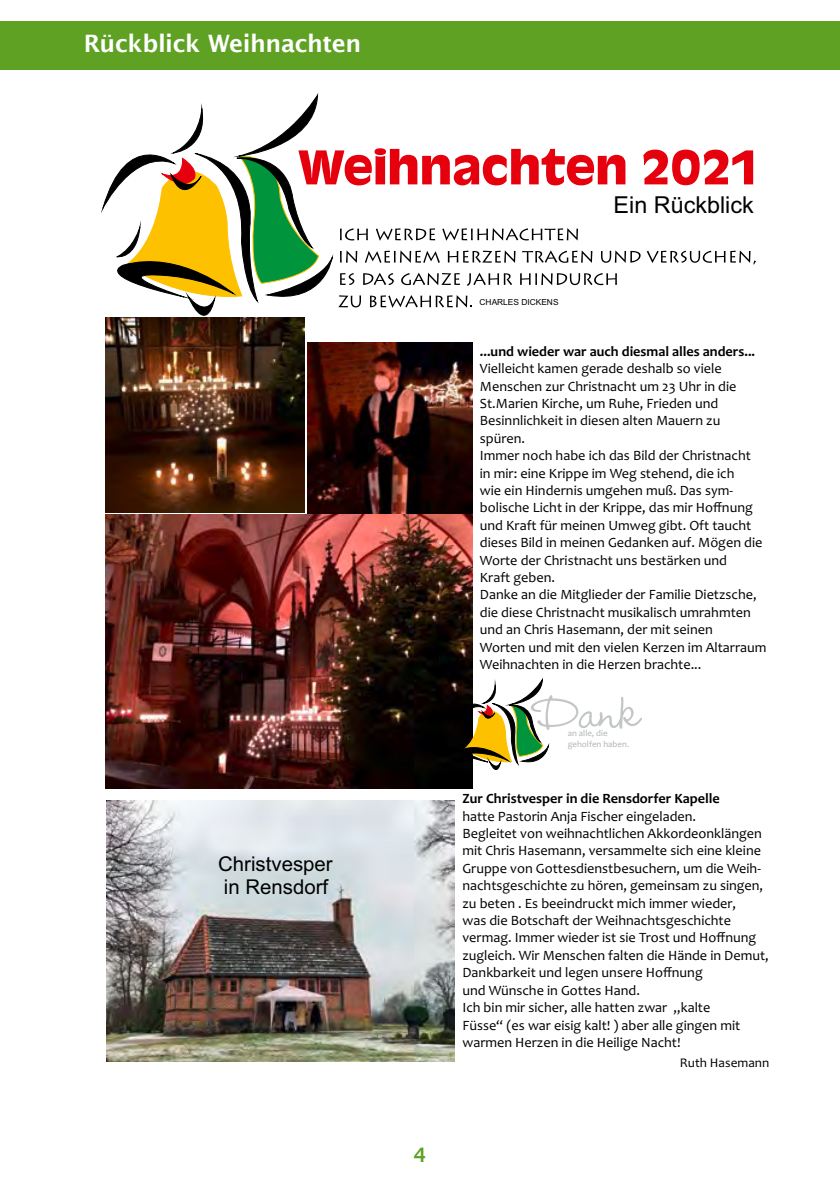
<style>
.page{position:relative;width:840px;height:1191px;background:#fff}
.page>*{position:absolute;margin:0;border:0;box-sizing:border-box;transform-origin:0 0}
.t1{font:500 60.2px "Wendy";color:#c3c6c6}
.t2{font:700 51px "Antigoni Bd";color:#e6000e}
.t3{font:600 24px "Lucida Sans";letter-spacing:-.015em;color:#fff}
.t4{font:23.4px "Arial";color:#000}
.t5{font:20.4px/22.8px "Arial";color:#000}
.t6{font:600 20px "Lucida Sans";color:#5fa123}
.t7{font:14.2px/17.4px "Candara";color:#000}
.t8{font:700 14.2px "Candara";color:#000}
.t9{font:13.2px "Candara";color:#000}
.t10{font:9px/10.8px "Candara";color:#b1b3b3}
.t11{font:8.4px "Arial";color:#000}
</style>
<div class="page">
<div style="left:0;top:21px;width:839px;height:48px;background:#5fa123"></div>
<img style="left:307px;top:343px;width:165px;height:171px">
<img style="left:106px;top:514px;width:366px;height:274px">
<img style="left:106px;top:801px;width:348px;height:261px">
<svg style="left:101px;top:95px;width:231px;height:243px"></svg>
<svg style="left:449px;top:664px;width:99px;height:114px"></svg>
<img style="left:106px;top:318px;width:198px;height:194px">
<svg style="left:340px;top:228px;width:27px;height:12px"></svg>
<svg style="left:376px;top:228px;width:59px;height:13px"></svg>
<svg style="left:442px;top:228px;width:135px;height:13px"></svg>
<svg style="left:340px;top:250px;width:17px;height:13px"></svg>
<svg style="left:364px;top:250px;width:75px;height:13px"></svg>
<svg style="left:447px;top:250px;width:68px;height:13px"></svg>
<svg style="left:522px;top:250px;width:70px;height:13px"></svg>
<svg style="left:601px;top:250px;width:39px;height:13px"></svg>
<svg style="left:646px;top:250px;width:109px;height:14px"></svg>
<svg style="left:340px;top:273px;width:14px;height:12px"></svg>
<svg style="left:363px;top:273px;width:30px;height:12px"></svg>
<svg style="left:401px;top:273px;width:58px;height:12px"></svg>
<svg style="left:467px;top:273px;width:45px;height:13px"></svg>
<svg style="left:520px;top:273px;width:96px;height:12px"></svg>
<svg style="left:338px;top:295px;width:23px;height:12px"></svg>
<svg style="left:370px;top:295px;width:102px;height:13px"></svg>
<h3 class="t3" style="left:84px;top:30px;width:279px">Rückblick Weihnachten</h3>
<h2 class="t2" style="left:298px;top:133px;width:463px">Weihnachten 2021</h2>
<h3 class="t4" style="left:613px;top:188px;width:141px">Ein Rückblick</h3>
<p class="t11" style="left:479px;top:296px;width:80px">CHARLES DICKENS</p>
<p class="t8" style="left:479px;top:342px;width:277px">...und wieder war auch diesmal alles anders...</p>
<p class="t7" style="left:479px;top:360px;width:288px">Vielleicht kamen gerade deshalb so viele Menschen zur Christnacht um 23 Uhr in die St.Marien Kirche, um Ruhe, Frieden und Besinnlichkeit in diesen alten Mauern zu spüren.<br>Immer noch habe ich das Bild der Christnacht<br>in mir: eine Krippe im Weg stehend, die ich<br>wie ein Hindernis umgehen muß. Das sym&shy;bolische Licht in der Krippe, das mir Hoffnung und Kraft für meinen Umweg gibt. Oft taucht dieses Bild in meinen Gedanken auf. Mögen die Worte der Christnacht uns bestärken und<br>Kraft geben.<br>Danke an die Mitglieder der Familie Dietzsche, die diese Christnacht musikalisch umrahmten und an Chris Hasemann, der mit seinen<br>Worten und mit den vielen Kerzen im Altarraum Weihnachten in die Herzen brachte...</p>
<h3 class="t5" style="left:218px;top:852px;width:116px">Christvesper in Rensdorf</h3>
<h3 class="t6" style="left:413px;top:1143px;width:14px">4</h3>
<h1 class="t1" style="left:534px;top:678px;width:108px">Dank</h1>
<p class="t10" style="left:567px;top:727px;width:63px">an alle, die geholfen haben.</p>
<p class="t8" style="left:462px;top:789px;width:259px">Zur Christvesper in die Rensdorfer Kapelle</p>
<p class="t7" style="left:462px;top:807px;width:308px">hatte Pastorin Anja Fischer eingeladen.<br>Begleitet von weihnachtlichen Akkordeonklängen mit Chris Hasemann, versammelte sich eine kleine Gruppe von Gottesdienstbesuchern, um die Weih&shy;nachtsgeschichte zu hören, gemeinsam zu singen, zu beten . Es beeindruckt mich immer wieder,<br>was die Botschaft der Weihnachtsgeschichte vermag. Immer wieder ist sie Trost und Hoffnung zugleich. Wir Menschen falten die Hände in Demut, Dankbarkeit und legen unsere Hoffnung<br>und Wünsche in Gottes Hand.<br>Ich bin mir sicher, alle hatten zwar „kalte<br>Füsse“ (es war eisig kalt! ) aber alle gingen mit warmen Herzen in die Heilige Nacht!</p>
<p class="t9" style="left:679px;top:1054px;width:91px">Ruth Hasemann</p>
</div>
